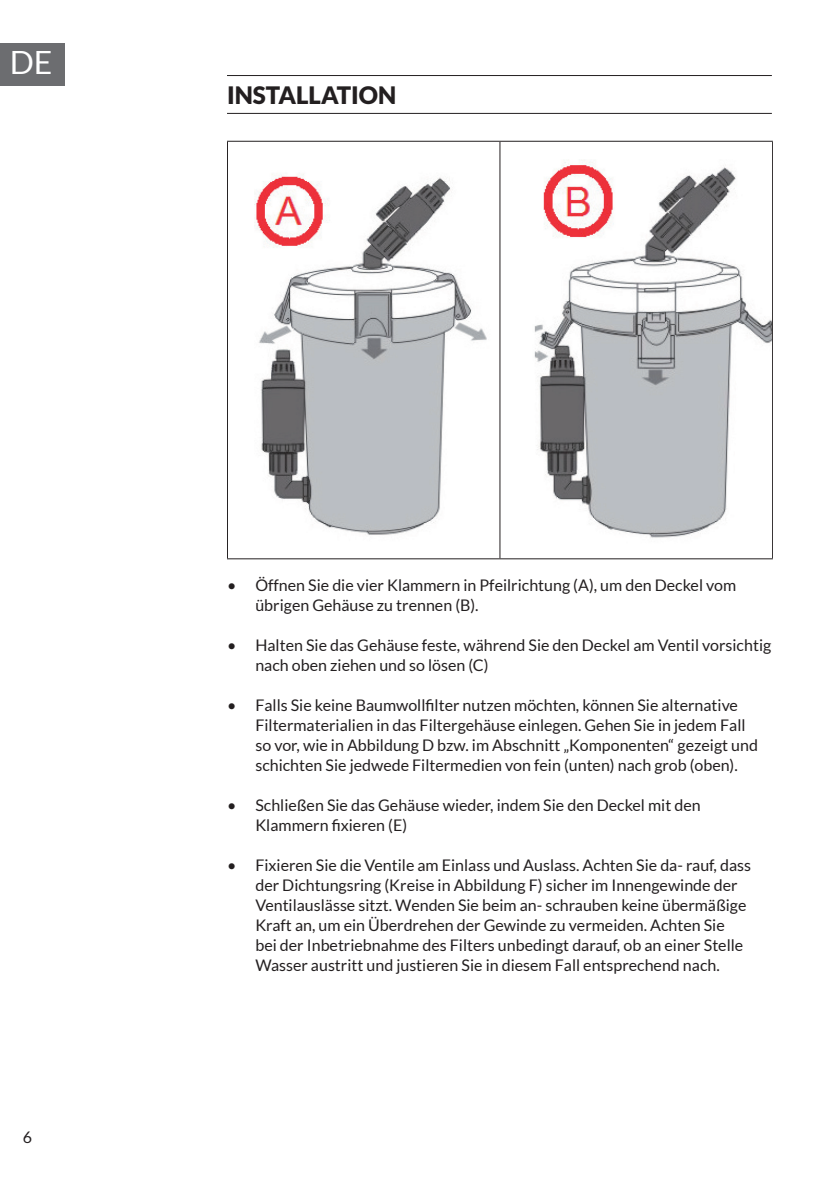
<style>
.page{position:relative;width:840px;height:1191px;background:#fff}
.page>*{position:absolute;margin:0;border:0;box-sizing:border-box;transform-origin:0 0}
.t1{font:32px "Lato";color:#fff}
.t2{font:900 24px "Lato";color:#231f20}
.t3{font:16px/20px "Lato";color:#231f20}
</style>
<div class="page">
<div style="left:0;top:43px;width:65px;height:42px;background:#6c6d70"></div>
<hr style="left:227px;top:75px;width:544px;height:1px;background:#231f20">
<hr style="left:227px;top:113px;width:544px;height:1px;background:#231f20">
<hr style="left:227px;top:141px;width:272px;height:1px;background:#231f20">
<hr style="left:227px;top:142px;width:1px;height:416px;background:#231f20">
<hr style="left:499px;top:141px;width:273px;height:1px;background:#231f20">
<hr style="left:499px;top:142px;width:1px;height:416px;background:#231f20">
<hr style="left:771px;top:142px;width:1px;height:416px;background:#231f20">
<hr style="left:227px;top:558px;width:272px;height:1px;background:#231f20">
<hr style="left:499px;top:558px;width:273px;height:1px;background:#231f20">
<img style="left:254px;top:174px;width:233px;height:361px">
<img style="left:534px;top:160px;width:236px;height:378px">
<h1 class="t1" style="left:10px;top:45px;width:44px">DE</h1>
<h2 class="t2" style="left:227px;top:82px;width:171px">INSTALLATION</h2>
<p class="t3" style="left:23px;top:1127px;width:11px">6</p>
<p class="t3" style="left:255px;top:575px;width:482px;text-indent:-28px">• Öffnen Sie die vier Klammern in Pfeilrichtung (A), um den Deckel vom übrigen Gehäuse zu trennen (B).</p>
<p class="t3" style="left:255px;top:635px;width:517px;text-indent:-28px">• Halten Sie das Gehäuse feste, während Sie den Deckel am Ventil vorsichtig nach oben ziehen und so lösen (C)</p>
<p class="t3" style="left:255px;top:695px;width:504px;text-indent:-28px">• Falls Sie keine Baumwollfilter nutzen möchten, können Sie alternative Filtermaterialien in das Filtergehäuse einlegen. Gehen Sie in jedem Fall so vor, wie in Abbildung D bzw. im Abschnitt „Komponenten“ gezeigt und schichten Sie jedwede Filtermedien von fein (unten) nach grob (oben).</p>
<p class="t3" style="left:255px;top:795px;width:446px;text-indent:-28px">• Schließen Sie das Gehäuse wieder, indem Sie den Deckel mit den<br>Klammern fixieren (E)</p>
<p class="t3" style="left:255px;top:855px;width:497px;text-indent:-28px">• Fixieren Sie die Ventile am Einlass und Auslass. Achten Sie da- rauf, dass der Dichtungsring (Kreise in Abbildung F) sicher im Innengewinde der Ventilauslässe sitzt. Wenden Sie beim an- schrauben keine übermäßige Kraft an, um ein Überdrehen der Gewinde zu vermeiden. Achten Sie<br>bei der Inbetriebnahme des Filters unbedingt darauf, ob an einer Stelle Wasser austritt und justieren Sie in diesem Fall entsprechend nach.</p>
</div>
